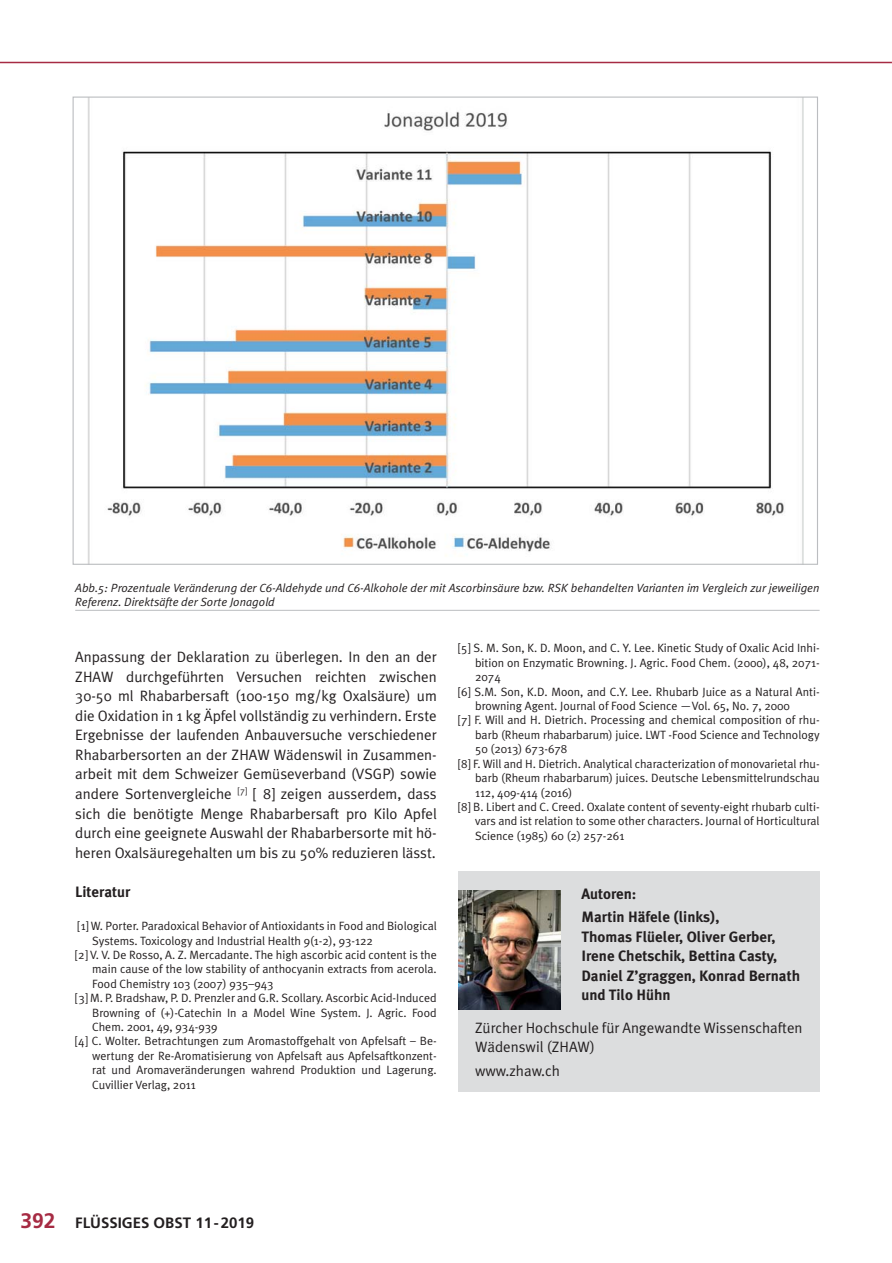
<style>
.page{position:relative;width:892px;height:1263px;background:#fff}
.page>*{position:absolute;margin:0;border:0;box-sizing:border-box;transform-origin:0 0}
.t1{font:15px/19.5px "Meta Plus Normal";color:#231f20;text-align:justify}
.t2{font:700 15px/19.5px "Meta Plus";color:#231f20}
.t3{font:700 15px "Frutiger";color:#231f20}
.t4{font:12px "Meta Plus Normal";color:#231f20}
.t5{font:italic 11.85px/13.4px "Meta Plus Normal";color:#231f20}
.s1{font-size:21px;color:#a62b43}
</style>
<div class="page">
<hr style="left:0;top:62px;width:892px;height:1px;background:#a62b43">
<img style="left:88px;top:98px;width:715px;height:464px">
<hr style="left:75px;top:610px;width:744px;height:1px;background:#bbbdc0">
<div style="left:458px;top:871px;width:361px;height:220px;background:#dcddde"></div>
<img style="left:458px;top:890px;width:102px;height:119px">
<p class="t5" style="left:75px;top:582px;width:746px">Abb.5: Prozentuale Veränderung der C6-Aldehyde und C6-Alkohole der mit Ascorbinsäure bzw. RSK behandelten Varianten im Vergleich zur jeweiligen<br>Referenz. Direktsäfte der Sorte Jonagold</p>
<p class="t1" style="left:75px;top:649px;width:363px">Anpassung der Deklaration zu überlegen. In den an der ZHAW durchgeführten Versuchen reichten zwischen 30-50 ml Rhabarbersaft (100-150 mg/kg Oxalsäure) um die Oxidation in 1 kg Äpfel vollständig zu verhindern. Erste Ergebnisse der laufenden Anbauversuche verschiedener Rhabarbersorten an der ZHAW Wädenswil in Zusammen&shy;arbeit mit dem Schweizer Gemüseverband (VSGP) sowie andere Sortenvergleiche <sup>[7]</sup> [ 8] zeigen ausserdem, dass sich die benötigte Menge Rhabarbersaft pro Kilo Apfel durch eine geeignete Auswahl der Rhabarbersorte mit hö&shy;heren Oxalsäuregehalten um bis zu 50% reduzieren lässt.</p>
<p class="t2" style="left:75px;top:882px;width:57px">Literatur</p>
<p class="t4" style="left:78px;top:921px;width:360px">[1] W. Porter. Paradoxical Behavior of Antioxidants in Food and Biological</p>
<p class="t4" style="left:92px;top:935px;width:282px">Systems. Toxicology and Industrial Health 9(1-2), 93-122</p>
<p class="t4" style="left:75px;top:950px;width:363px">[2] V. V. De Rosso, A. Z. Mercadante. The high ascorbic acid content is the</p>
<p class="t4" style="left:92px;top:964px;width:346px">main cause of the low stability of anthocyanin extracts from acerola.</p>
<p class="t4" style="left:92px;top:979px;width:183px">Food Chemistry 103 (2007) 935–943</p>
<p class="t4" style="left:75px;top:993px;width:363px">[3] M. P. Bradshaw, P. D. Prenzler and G.R. Scollary. Ascorbic Acid-Induced</p>
<p class="t4" style="left:92px;top:1007px;width:346px">Browning of (+)-Catechin In a Model Wine System. J. Agric. Food</p>
<p class="t4" style="left:92px;top:1022px;width:127px">Chem. 2001, 49, 934-939</p>
<p class="t4" style="left:75px;top:1036px;width:363px">[4] C. Wolter. Betrachtungen zum Aromastoffgehalt von Apfelsaft – Be-</p>
<p class="t4" style="left:92px;top:1051px;width:346px">wertung der Re-Aromatisierung von Apfelsaft aus Apfelsaftkonzent-</p>
<p class="t4" style="left:92px;top:1065px;width:346px">rat und Aromaveränderungen wahrend Produktion und Lagerung.</p>
<p class="t4" style="left:92px;top:1079px;width:105px">Cuvillier Verlag, 2011</p>
<p class="t4" style="left:458px;top:643px;width:363px">[5] S. M. Son, K. D. Moon, and C. Y. Lee. Kinetic Study of Oxalic Acid Inhi-</p>
<p class="t4" style="left:475px;top:658px;width:346px">bition on Enzymatic Browning. J. Agric. Food Chem. (2000), 48, 2071-</p>
<p class="t4" style="left:475px;top:672px;width:27px">2074</p>
<p class="t4" style="left:458px;top:687px;width:363px">[6] S.M. Son, K.D. Moon, and C.Y. Lee. Rhubarb Juice as a Natural Anti-</p>
<p class="t4" style="left:475px;top:701px;width:316px">browning Agent. Journal of Food Science —Vol. 65, No. 7, 2000</p>
<p class="t4" style="left:458px;top:715px;width:363px">[7] F. Will and H. Dietrich. Processing and chemical composition of rhu-</p>
<p class="t4" style="left:475px;top:730px;width:346px">barb (Rheum rhabarbarum) juice. LWT -Food Science and Technology</p>
<p class="t4" style="left:475px;top:744px;width:94px">50 (2013) 673-678</p>
<p class="t4" style="left:458px;top:759px;width:363px">[8] F. Will and H. Dietrich. Analytical characterization of monovarietal rhu-</p>
<p class="t4" style="left:475px;top:773px;width:346px">barb (Rheum rhabarbarum) juices. Deutsche Lebensmittelrundschau</p>
<p class="t4" style="left:475px;top:787px;width:99px">112, 409-414 (2016)</p>
<p class="t4" style="left:458px;top:802px;width:363px">[8] B. Libert and C. Creed. Oxalate content of seventy-eight rhubarb culti-</p>
<p class="t4" style="left:475px;top:816px;width:346px">vars and ist relation to some other characters. Journal of Horticultural</p>
<p class="t4" style="left:475px;top:831px;width:151px">Science (1985) 60 (2) 257-261</p>
<p class="t2" style="left:581px;top:882px;width:140px;line-height:23.7px">Autoren:<br>Martin Häfele (links),</p>
<p class="t2" style="left:581px;top:927px;width:220px">Thomas Flüeler, Oliver Gerber,<br>Irene Chetschik, Bettina Casty,<br>Daniel Z’graggen, Konrad Bernath und Tilo Hühn</p>
<p class="t1" style="left:475px;top:1019px;width:329px">Zürcher Hochschule für Angewandte Wissenschaften<br>Wädenswil (ZHAW)</p>
<p class="t1" style="left:475px;top:1062px;width:86px">www.zhaw.ch</p>
<p class="t3" style="left:20px;top:1215px;width:235px"><span class="s1">392</span> FLÜSSIGES OBST 11 - 2019</p>
</div>
